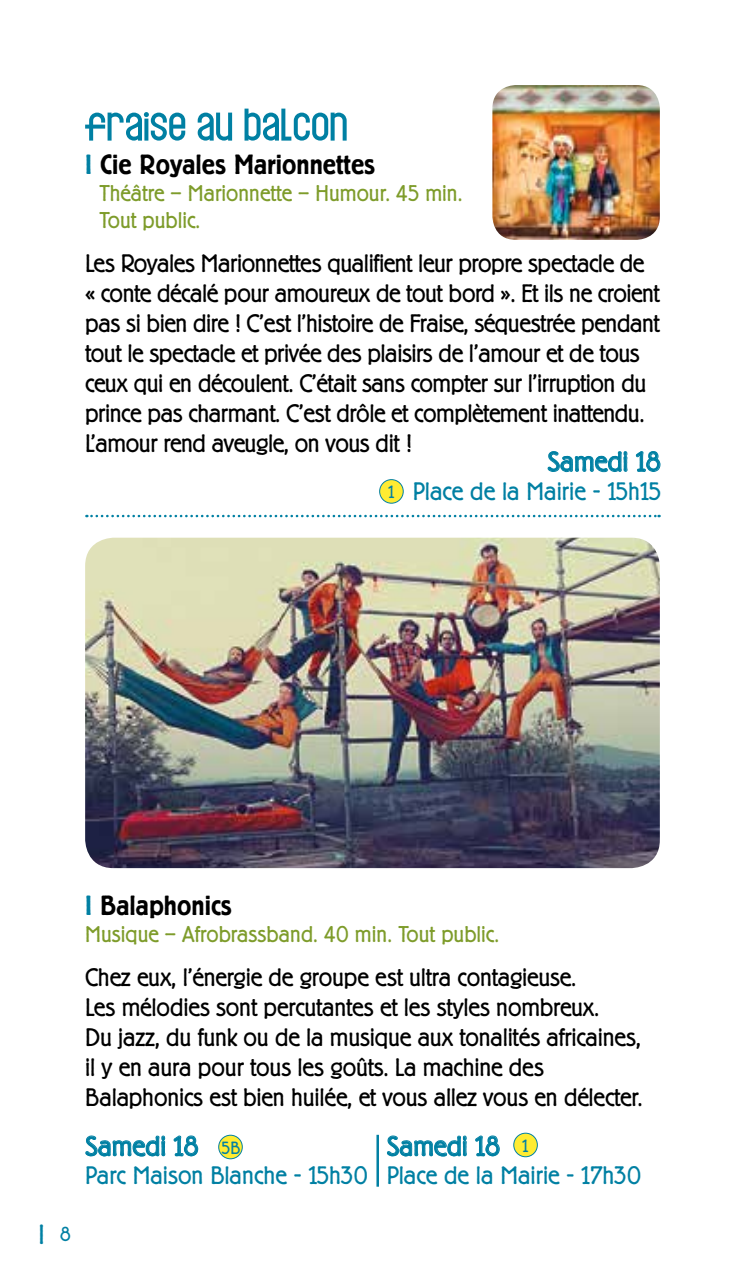
<style>
.page{position:relative;width:745px;height:1276px;background:#fff}
.page>*{position:absolute;margin:0;border:0;box-sizing:border-box;transform-origin:0 0}
.t1{font:500 27.5px "Berliner Grotesk";color:#000}
.t2{font:300 27.5px "Berliner Grotesk";color:#0080a3}
.t3{font:300 25px/30px "Berliner Grotesk";letter-spacing:-.02em;color:#000}
.t4{font:300 25px "Berliner Grotesk";color:#0080a3}
.t5{font:300 22.5px/27px "Berliner Grotesk";color:#7e9c2b}
.t6{font:300 17.5px "Berliner Grotesk";color:#0080a3}
.s1{color:#0080a3}
.s2{font-size:20px}
</style>
<div class="page">
<hr style="left:744px;top:0;width:1px;height:1276px;background:#efedd6">
<svg style="left:85px;top:109px;width:261px;height:32px"></svg>
<svg style="left:547px;top:451px;width:80px;height:22px"></svg>
<svg style="left:635px;top:451px;width:25px;height:21px"></svg>
<img style="left:85px;top:538px;width:574px;height:330px">
<svg style="left:86px;top:515px;width:573px;height:2px"></svg>
<hr style="left:376px;top:1134px;width:3px;height:52px;background:#0080a3">
<img style="left:492px;top:85px;width:167px;height:155px">
<svg style="left:387px;top:1135px;width:80px;height:22px"></svg>
<svg style="left:475px;top:1135px;width:25px;height:21px"></svg>
<div style="left:513px;top:1133px;width:24px;height:23px;background:#ffec32;border-radius:50%"></div>
<div style="left:513px;top:1132px;width:24px;height:25px;border:1px solid #0080a3;border-radius:50%"></div>
<div style="left:379px;top:479px;width:24px;height:24px;background:#ffec32;border-radius:50%"></div>
<div style="left:379px;top:479px;width:24px;height:24px;border:1px solid #0080a3;border-radius:50%"></div>
<svg style="left:85px;top:1135px;width:81px;height:22px"></svg>
<svg style="left:173px;top:1135px;width:26px;height:21px"></svg>
<div style="left:218px;top:1135px;width:24px;height:23px;background:#ffec32;border-radius:50%"></div>
<div style="left:218px;top:1134px;width:24px;height:25px;border:1px solid #0080a3;border-radius:50%"></div>
<p class="t1" style="left:85px;top:149px;width:291px"><span class="s1">I</span> Cie Royales Marionnettes</p>
<p class="t5" style="left:99px;top:180px;width:364px">Théâtre – Marionnette – Humour. 45 min.<br>Tout public.</p>
<p class="t3" style="left:85px;top:248px;width:576px">Les Royales Marionnettes qualifient leur propre spectacle de « conte décalé pour amoureux de tout bord ». Et ils ne croient pas si bien dire ! C’est l’histoire de Fraise, séquestrée pendant tout le spectacle et privée des plaisirs de l’amour et de tous ceux qui en découlent. C’était sans compter sur l’irruption du prince pas charmant. C’est drôle et complètement inattendu.<br>L’amour rend aveugle, on vous dit !</p>
<p class="t2" style="left:547px;top:446px;width:115px">Samedi 18</p>
<p class="t4" style="left:412px;top:477px;width:249px">Place de la Mairie - 15h15</p>
<p class="t6" style="left:388px;top:482px;width:8px">1</p>
<p class="t1" style="left:85px;top:890px;width:148px"><span class="s1">I</span> Balaphonics</p>
<p class="t5" style="left:85px;top:920px;width:415px">Musique – Afrobrassband. 40 min. Tout public.</p>
<p class="t3" style="left:85px;top:962px;width:558px">Chez eux, l’énergie de groupe est ultra contagieuse.<br>Les mélodies sont percutantes et les styles nombreux.<br>Du jazz, du funk ou de la musique aux tonalités africaines, il y en aura pour tous les goûts. La machine des Balaphonics est bien huilée, et vous allez vous en délecter.</p>
<p class="t2" style="left:85px;top:1130px;width:115px">Samedi 18</p>
<p class="t4" style="left:85px;top:1161px;width:284px">Parc Maison Blanche - 15h30</p>
<p class="t6" style="left:222px;top:1138px;width:20px">5B</p>
<p class="t2" style="left:386px;top:1130px;width:115px">Samedi 18</p>
<p class="t4" style="left:386px;top:1161px;width:256px">Place de la Mairie - 17h30</p>
<p class="t6" style="left:522px;top:1135px;width:8px">1</p>
<p class="t2" style="left:38px;top:1218px;width:34px">I <span class="s2">8</span></p>
</div>
